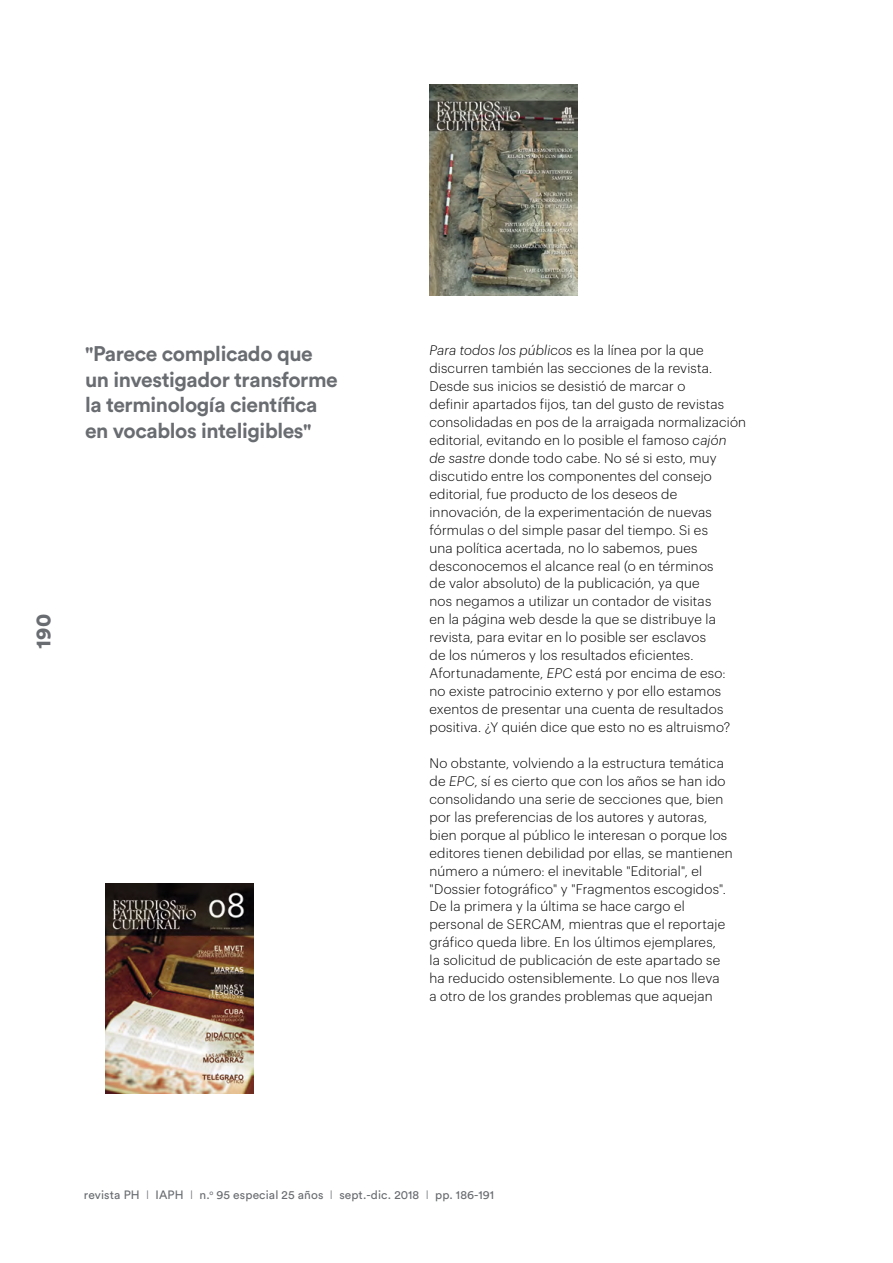
<style>
.page{position:relative;width:893px;height:1263px;background:#fff}
.page>*{position:absolute;margin:0;border:0;box-sizing:border-box;transform-origin:0 0}
.t1{font:700 21px/25.5px "Circular Std";letter-spacing:-.02em;color:#696c70}
.t2{font:900 21px "Circular Std";color:#696c70}
.t3{font:300 13.5px/18px "Graphik LCG";letter-spacing:.01em;color:#000}
.t4{font:12px "Circular Std";letter-spacing:.01em;color:#696c70}
.s1{font-style:italic}
.s2{font-family:"Graphik LCG";font-weight:300}
</style>
<div class="page">
<img style="left:429px;top:85px;width:148px;height:211px">
<img style="left:105px;top:883px;width:148px;height:211px">
<h1 class="t1" style="left:85px;top:341px;width:254px">"Parece complicado que un investigador transforme la terminología científica en vocablos inteligibles"</h1>
<h1 class="t2" style="left:29px;top:649px;width:37px;rotate:-90deg">190</h1>
<p class="t3" style="left:429px;top:340px;width:318px"><span class="s1">Para todos los públicos</span> es la línea por la que discurren también las secciones de la revista.<br>Desde sus inicios se desistió de marcar o<br>definir apartados fijos, tan del gusto de revistas consolidadas en pos de la arraigada normalización editorial, evitando en lo posible el famoso <span class="s1">cajón<br>de sastre</span> donde todo cabe. No sé si esto, muy discutido entre los componentes del consejo editorial, fue producto de los deseos de innovación, de la experimentación de nuevas fórmulas o del simple pasar del tiempo. Si es<br>una política acertada, no lo sabemos, pues desconocemos el alcance real (o en términos<br>de valor absoluto) de la publicación, ya que<br>nos negamos a utilizar un contador de visitas<br>en la página web desde la que se distribuye la revista, para evitar en lo posible ser esclavos<br>de los números y los resultados eficientes.<br>Afortunadamente, <span class="s1">EPC</span> está por encima de eso:<br>no existe patrocinio externo y por ello estamos exentos de presentar una cuenta de resultados positiva. ¿Y quién dice que esto no es altruismo?</p>
<p class="t3" style="left:429px;top:753px;width:305px">No obstante, volviendo a la estructura temática de <span class="s1">EPC</span>, sí es cierto que con los años se han ido consolidando una serie de secciones que, bien por las preferencias de los autores y autoras, bien porque al público le interesan o porque los editores tienen debilidad por ellas, se mantienen número a número: el inevitable "Editorial", el "Dossier fotográfico" y "Fragmentos escogidos".<br>De la primera y la última se hace cargo el personal de SERCAM, mientras que el reportaje gráfico queda libre. En los últimos ejemplares,<br>la solicitud de publicación de este apartado se ha reducido ostensiblemente. Lo que nos lleva<br>a otro de los grandes problemas que aquejan</p>
<p class="t4" style="left:84px;top:1188px;width:412px">revista PH <span class="s2">I</span> IAPH <span class="s2">I</span> n.<sup>o</sup> 95 especial 25 años <span class="s2">I</span> sept.-dic. 2018 <span class="s2">I</span> pp. 186-191</p>
</div>
